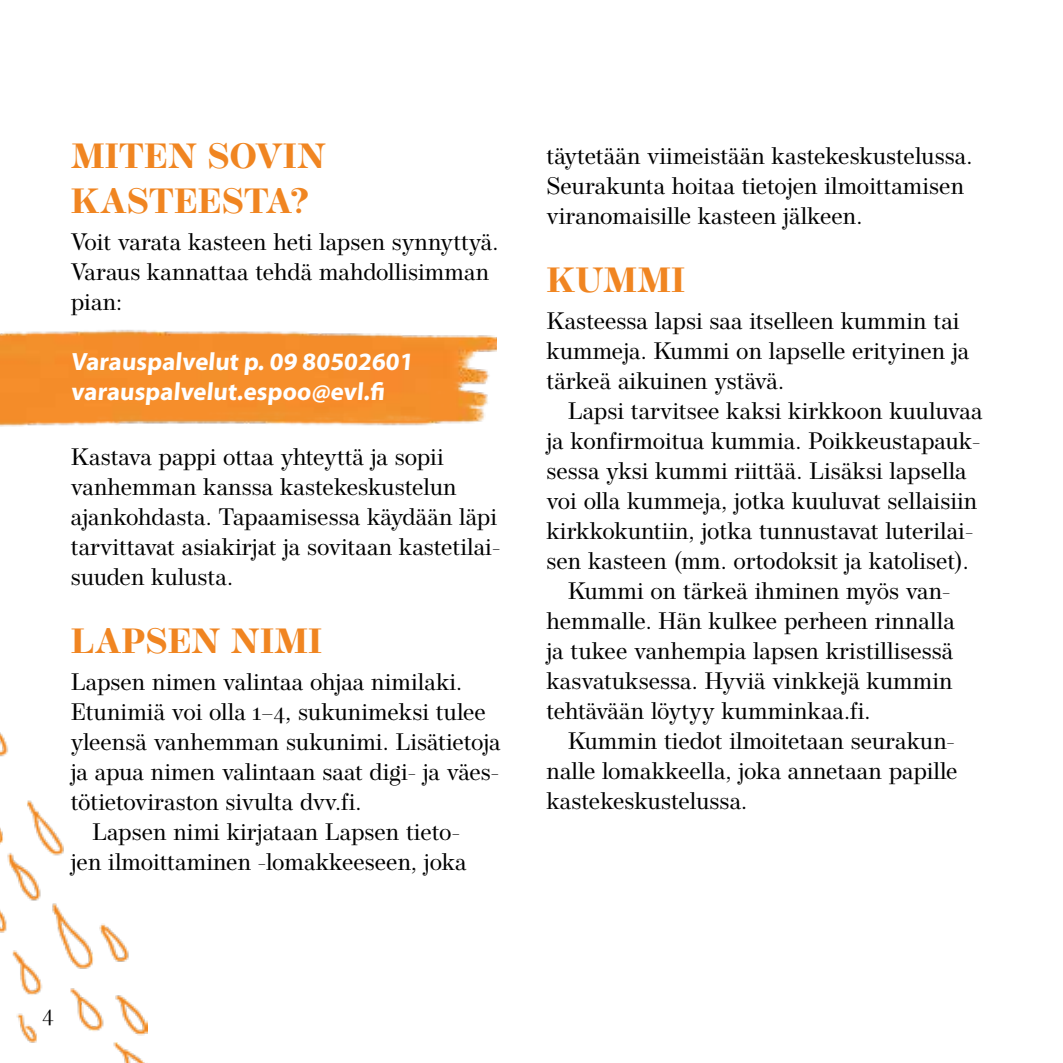
<style>
.page{position:relative;width:1063px;height:1063px;background:#fff}
.page>*{position:absolute;margin:0;border:0;box-sizing:border-box;transform-origin:0 0}
.t1{font:700 35px/45px "Operetta 8";color:#f08521}
.t2{font:700 25px/30px "Myriad Pro";color:#fff}
.t3{font:23.75px/30px "Operetta 8";color:#000}
.t4{font:300 23.75px "Operetta 8";color:#000}
</style>
<div class="page">
<img style="left:0;top:330px;width:497px;height:97px">
<img style="left:0;top:732px;width:147px;height:331px">
<h1 class="t1" style="left:71px;top:133px;width:257px">MITEN SOVIN<br>KASTEESTA?</h1>
<p class="t3" style="left:71px;top:227px;width:429px">Voit varata kasteen heti lapsen synnyttyä.<br>Varaus kannattaa tehdä mahdollisimman pian:</p>
<p class="t2" style="left:71px;top:346px;width:346px">Varauspalvelut p. 09 80502601 varauspalvelut.espoo@evl.fi</p>
<p class="t3" style="left:71px;top:442px;width:431px">Kastava pappi ottaa yhteyttä ja sopii vanhemman kanssa kastekeskustelun ajankohdasta. Tapaamisessa käydään läpi tarvittavat asiakirjat ja sovitaan kastetilai&shy;suuden kulusta.</p>
<h1 class="t1" style="left:71px;top:618px;width:253px">LAPSEN NIMI</h1>
<p class="t3" style="left:71px;top:667px;width:393px">Lapsen nimen valintaa ohjaa nimilaki.</p>
<p class="t3" style="left:71px;top:697px;width:417px">Etunimiä voi olla 1–4, sukunimeksi tulee</p>
<p class="t3" style="left:71px;top:727px;width:432px">yleensä vanhemman sukunimi. Lisätietoja</p>
<p class="t3" style="left:71px;top:757px;width:430px">ja apua nimen valintaan saat digi- ja väes-</p>
<p class="t3" style="left:71px;top:787px;width:292px">tötietoviraston sivulta dvv.fi.</p>
<p class="t3" style="left:92px;top:817px;width:370px">Lapsen nimi kirjataan Lapsen tieto-</p>
<p class="t3" style="left:71px;top:847px;width:397px">jen ilmoittaminen -lomakkeeseen, joka</p>
<p class="t3" style="left:547px;top:141px;width:427px">täytetään viimeistään kastekeskustelussa.<br>Seurakunta hoitaa tietojen ilmoittamisen viranomaisille kasteen jälkeen.</p>
<h1 class="t1" style="left:546px;top:257px;width:140px">KUMMI</h1>
<p class="t3" style="left:546px;top:306px;width:424px">Kasteessa lapsi saa itselleen kummin tai kummeja. Kummi on lapselle erityinen ja tärkeä aikuinen ystävä.</p>
<p class="t3" style="left:568px;top:396px;width:416px">Lapsi tarvitsee kaksi kirkkoon kuuluvaa</p>
<p class="t3" style="left:546px;top:426px;width:436px">ja konfirmoitua kummia. Poikkeustapauk-</p>
<p class="t3" style="left:546px;top:456px;width:422px">sessa yksi kummi riittää. Lisäksi lapsella</p>
<p class="t3" style="left:546px;top:486px;width:432px">voi olla kummeja, jotka kuuluvat sellaisiin</p>
<p class="t3" style="left:546px;top:516px;width:428px">kirkkokuntiin, jotka tunnustavat luterilai-</p>
<p class="t3" style="left:546px;top:546px;width:424px">sen kasteen (mm. ortodoksit ja katoliset).</p>
<p class="t3" style="left:568px;top:576px;width:384px">Kummi on tärkeä ihminen myös van-</p>
<p class="t3" style="left:546px;top:606px;width:410px">hemmalle. Hän kulkee perheen rinnalla</p>
<p class="t3" style="left:546px;top:636px;width:409px">ja tukee vanhempia lapsen kristillisessä</p>
<p class="t3" style="left:546px;top:666px;width:408px">kasvatuksessa. Hyviä vinkkejä kummin</p>
<p class="t3" style="left:546px;top:696px;width:326px">tehtävään löytyy kumminkaa.fi.</p>
<p class="t3" style="left:568px;top:726px;width:389px">Kummin tiedot ilmoitetaan seurakun-</p>
<p class="t3" style="left:546px;top:756px;width:413px">nalle lomakkeella, joka annetaan papille</p>
<p class="t3" style="left:546px;top:786px;width:202px">kastekeskustelussa.</p>
<p class="t4" style="left:42px;top:1000px;width:13px">4</p>
</div>
